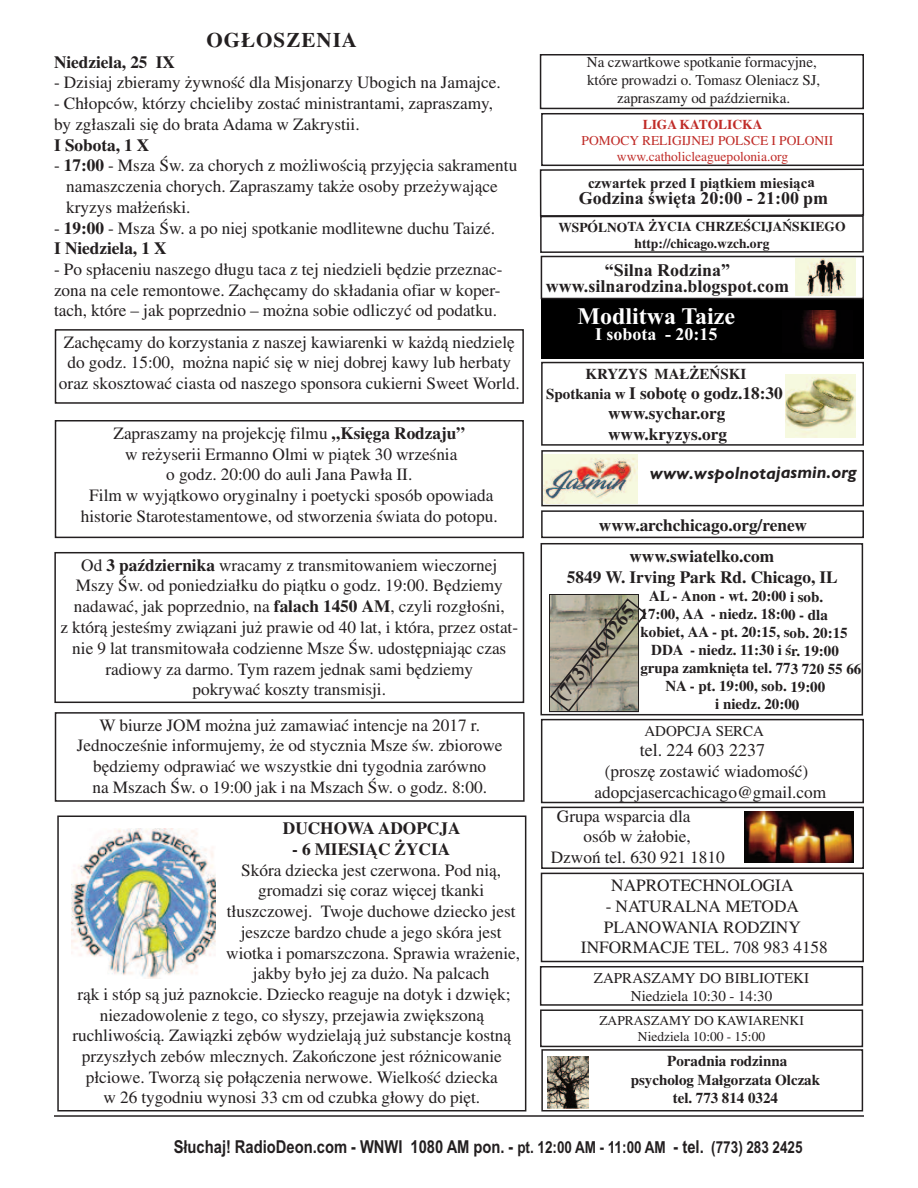
<style>
.page{position:relative;width:918px;height:1188px;background:#fff}
.page>*{position:absolute;margin:0;border:0;box-sizing:border-box;transform-origin:0 0}
.t1{font:700 23.7px "Times New Roman";color:#fff}
.t2{font:700 20.85px "Toronto";letter-spacing:.05em;color:#231f20}
.t3{font:700 19.35px "Times New Roman";color:#231f20}
.t4{font:18px "Toronto";color:#231f20}
.t5{font:700 17.85px "Arial Narrow";color:#231f20}
.t6{font:700 17.85px/16.5px "Times New Roman";color:#231f20;text-align:center}
.t7{font:italic 700 17.85px "Gill Sans";letter-spacing:-.01em;color:#231f20}
.t8{font:700 17.85px "Times New Roman";color:#fff}
.t9{font:17.25px/20.7px "Toronto";color:#231f20;text-align:center}
.t10{font:700 17.25px/20.7px "Toronto";color:#231f20;text-align:center}
.t11{font:700 15px/18.9px "Toronto";color:#231f20;text-align:center}
.t12{font:15px/18px "Toronto";color:#231f20;text-align:center}
.t13{font:700 14.85px "Times New Roman";color:#231f20}
.t14{font:13.5px/16.2px "Toronto";color:#c02c28}
.t15{font:700 13.5px/16.4px "Toronto";color:#231f20;text-align:center}
.t16{font:13.5px/16.2px "Toronto";color:#231f20;text-align:center}
.t17{font:700 13.5px "Toronto";color:#c02c28}
.s1{font-weight:700}
.s2{font-size:15px}
.s3{font-size:16.5px}
</style>
<div class="page">
<hr style="left:54px;top:1115px;width:810px;height:2px;background:#231f20">
<div style="left:541px;top:113px;width:323px;height:53px;border:2px solid #231f20"></div>
<div style="left:541px;top:299px;width:323px;height:60px;background:#000"></div>
<img style="left:548px;top:1057px;width:40px;height:51px">
<div style="left:541px;top:510px;width:323px;height:28px;border:2px solid #231f20"></div>
<svg style="left:539px;top:168px;width:326px;height:85px"></svg>
<div style="left:541px;top:362px;width:323px;height:84px;border:2px solid #231f20"></div>
<img style="left:785px;top:375px;width:70px;height:62px">
<div style="left:541px;top:256px;width:323px;height:43px;border:2px solid #231f20"></div>
<div style="left:794px;top:259px;width:63px;height:37px;background:#f5f8de"></div>
<img style="left:807px;top:259px;width:38px;height:37px">
<img style="left:802px;top:310px;width:35px;height:39px">
<img style="left:544px;top:455px;width:94px;height:48px">
<div style="left:541px;top:450px;width:323px;height:56px;border:2px solid #231f20"></div>
<div style="left:540px;top:543px;width:323px;height:173px;border:2px solid #231f20"></div>
<svg style="left:549px;top:597px;width:98px;height:116px;background:#a6a292"></svg>
<div style="left:541px;top:807px;width:323px;height:62px;border:2px solid #231f20"></div>
<img style="left:745px;top:811px;width:108px;height:52px">
<div style="left:541px;top:1049px;width:322px;height:63px;border:2px solid #231f20"></div>
<div style="left:541px;top:719px;width:323px;height:84px;border:2px solid #231f20"></div>
<div style="left:540px;top:54px;width:324px;height:55px;border:2px solid #231f20"></div>
<div style="left:541px;top:873px;width:323px;height:89px;border:2px solid #231f20"></div>
<div style="left:54px;top:552px;width:470px;height:151px;border:2px solid #231f20"></div>
<div style="left:55px;top:329px;width:469px;height:75px;border:2px solid #231f20"></div>
<div style="left:57px;top:816px;width:469px;height:296px;border:2px solid #231f20"></div>
<div style="left:55px;top:712px;width:470px;height:90px;border:2px solid #231f20"></div>
<div style="left:540px;top:966px;width:323px;height:40px;border:2px solid #231f20"></div>
<div style="left:540px;top:1009px;width:323px;height:38px;border:2px solid #231f20"></div>
<img style="left:71px;top:828px;width:145px;height:151px">
<div style="left:55px;top:420px;width:469px;height:118px;border:2px solid #231f20"></div>
<p class="t2" style="left:206px;top:28px;width:152px">OG£OSZENIA</p>
<p class="t10" style="left:54px;top:51px;width:123px">Niedziela, 25 IX</p>
<p class="t9" style="left:54px;top:72px;width:448px">- Dzisiaj zbieramy żywność dla Misjonarzy Ubogich na Jamajce.</p>
<p class="t9" style="left:54px;top:93px;width:441px;text-align:left">- Chłopców, którzy chcieliby zostać ministrantami, zapraszamy, by zgłaszali się do brata Adama w Zakrystii.</p>
<p class="t10" style="left:54px;top:134px;width:97px">I Sobota, 1 X</p>
<p class="t9" style="left:66px;top:155px;width:453px;text-align:left;text-indent:-12px">- <span class="s1">17:00</span> - Msza Św. za chorych z możliwością przyjęcia sakramentu namaszczenia chorych. Zapraszamy także osoby przeżywające kryzys małżeński.</p>
<p class="t9" style="left:54px;top:217px;width:442px;text-align:left">- <span class="s1">19:00</span> - Msza Św. a po niej spotkanie modlitewne duchu Taizé.<br><span class="s1">I Niedziela, 1 X</span></p>
<p class="t9" style="left:54px;top:259px;width:450px;text-align:justify">- Po spłaceniu naszego długu taca z tej niedzieli będzie przeznac&shy;zona na cele remontowe. Zachęcamy do składania ofiar w koper&shy;tach, które – jak poprzednio – można sobie odliczyć od podatku.</p>
<p class="t9" style="left:59px;top:331px;width:462px">Zachęcamy do korzystania z naszej kawiarenki w każdą niedzielę do godz. 15:00, można napić się w niej dobrej kawy lub herbaty oraz skosztować ciasta od naszego sponsora cukierni Sweet World.</p>
<p class="t9" style="left:81px;top:423px;width:419px">Zapraszamy na projekcję filmu <span class="s1">„Księga Rodzaju”<br></span>w reżyserii Ermanno Olmi w piątek 30 września<br>o godz. 20:00 do auli Jana Pawła II.<br>Film w wyjątkowo oryginalny i poetycki sposób opowiada historie Starotestamentowe, od stworzenia świata do potopu.</p>
<p class="t9" style="left:60px;top:555px;width:459px">Od <span class="s1">3 października</span> wracamy z transmitowaniem wieczornej Mszy Św. od poniedziałku do piątku o godz. 19:00. Będziemy nadawać, jak poprzednio, na <span class="s1">falach 1450 AM</span>, czyli rozgłośni,<br>z którą jesteśmy związani już prawie od 40 lat, i która, przez ostat&shy;nie 9 lat transmitowała codzienne Msze Św. udostępniając czas radiowy za darmo. Tym razem jednak sami będziemy<br>pokrywać koszty transmisji.</p>
<p class="t9" style="left:77px;top:714px;width:427px">W biurze JOM można już zamawiać intencje na 2017 r.<br>Jednocześnie informujemy, że od stycznia Msze św. zbiorowe będziemy odprawiać we wszystkie dni tygodnia zarówno<br>na Mszach Św. o 19:00 jak i na Mszach Św. o godz. 8:00.</p>
<p class="t10" style="left:283px;top:818px;width:179px">DUCHOWA ADOPCJA</p>
<p class="t10" style="left:292px;top:839px;width:160px">- 6 MIESIĄC ŻYCIA</p>
<p class="t9" style="left:241px;top:860px;width:261px">Skóra dziecka jest czerwona. Pod nią,</p>
<p class="t9" style="left:258px;top:880px;width:227px">gromadzi się coraz więcej tkanki</p>
<p class="t9" style="left:227px;top:901px;width:290px">tłuszczowej. Twoje duchowe dziecko jest</p>
<p class="t9" style="left:241px;top:922px;width:262px">jeszcze bardzo chude a jego skóra jest</p>
<p class="t9" style="left:226px;top:942px;width:295px">wiotka i pomarszczona. Sprawia wrażenie,</p>
<p class="t9" style="left:253px;top:963px;width:238px">jakby było jej za dużo. Na palcach</p>
<p class="t9" style="left:77px;top:984px;width:435px">rąk i stóp są już paznokcie. Dziecko reaguje na dotyk i dzwięk;</p>
<p class="t9" style="left:100px;top:1004px;width:386px">niezadowolenie z tego, co słyszy, przejawia zwiększoną</p>
<p class="t9" style="left:73px;top:1025px;width:440px">ruchliwością. Zawiązki zębów wydzielają już substancje kostną</p>
<p class="t9" style="left:82px;top:1046px;width:422px">przyszłych zebów mlecznych. Zakończone jest różnicowanie</p>
<p class="t9" style="left:86px;top:1067px;width:414px">płciowe. Tworzą się połączenia nerwowe. Wielkość dziecka</p>
<p class="t9" style="left:104px;top:1087px;width:378px">w 26 tygodniu wynosi 33 cm od czubka głowy do pięt.</p>
<p class="t12" style="left:587px;top:53px;width:235px">Na czwartkowe spotkanie formacyjne, które prowadzi o. Tomasz Oleniacz SJ, zapraszamy od października.</p>
<p class="t17" style="left:643px;top:116px;width:121px">LIGA KATOLICKA</p>
<p class="t14" style="left:617px;top:132px;width:218px;text-indent:-35px">POMOCY RELIGIJNEJ POLSCE I POLONII www.catholicleaguepolonia.org</p>
<p class="t13" style="left:588px;top:174px;width:228px">czwartek przed I piątkiem miesiąca</p>
<p class="t6" style="left:579px;top:190px;width:251px">Godzina święta 20:00 - 21:00 pm</p>
<p class="t15" style="left:558px;top:219px;width:289px">WSPÓLNOTA ŻYCIA CHRZEŚCIJAŃSKIEGO http://chicago.wzch.org</p>
<p class="t6" style="left:546px;top:261px;width:245px">“Silna Rodzina” www.silnarodzina.blogspot.com</p>
<h1 class="t1" style="left:577px;top:302px;width:159px">Modlitwa Taize</h1>
<p class="t8" style="left:595px;top:324px;width:124px">I sobota - 20:15</p>
<p class="t11" style="left:585px;top:364px;width:162px">KRYZYS MAŁŻEŃSKI</p>
<p class="t10" style="left:546px;top:382px;width:238px"><span class="s2">Spotkania w</span> I sobotę o godz.18:30 www.sychar.org www.kryzys.org</p>
<p class="t7" style="left:650px;top:462px;width:208px">www.wspolnotajasmin.org</p>
<p class="t10" style="left:599px;top:514px;width:210px">www.archchicago.org/renew</p>
<p class="t10" style="left:567px;top:546px;width:272px">www.swiatelko.com<br>5849 W. Irving Park Rd. Chicago, IL</p>
<p class="t11" style="left:649px;top:587px;width:176px">AL - Anon - wt. 20:00 i sob.</p>
<p class="t11" style="left:641px;top:605px;width:189px">17:00, AA - niedz. 18:00 - dla</p>
<p class="t11" style="left:641px;top:623px;width:209px">kobiet, AA - pt. 20:15, sob. 20:15</p>
<p class="t11" style="left:651px;top:641px;width:189px">DDA - niedz. 11:30 i śr. 19:00</p>
<p class="t11" style="left:640px;top:659px;width:222px">grupa zamknięta tel. 773 720 55 66</p>
<p class="t11" style="left:665px;top:677px;width:161px">NA - pt. 19:00, sob. 19:00</p>
<p class="t11" style="left:715px;top:695px;width:86px">i niedz. 20:00</p>
<p class="t3" style="left:550px;top:691px;width:117px;rotate:-52deg">(773)706 0265</p>
<p class="t12" style="left:644px;top:722px;width:121px">ADOPCJA SERCA</p>
<p class="t4" style="left:640px;top:740px;width:127px">tel. 224 603 2237</p>
<p class="t9" style="left:594px;top:761px;width:233px">(proszę zostawić wiadomość) adopcjasercachicago@gmail.com</p>
<p class="t9" style="left:557px;top:805px;width:135px">Grupa wsparcia dla</p>
<p class="t9" style="left:584px;top:826px;width:109px">osób w żałobie,</p>
<p class="t9" style="left:551px;top:847px;width:175px">Dzwoń tel. 630 921 1810</p>
<p class="t9" style="left:611px;top:875px;width:184px">NAPROTECHNOLOGIA</p>
<p class="t9" style="left:581px;top:896px;width:248px">- NATURALNA METODA<br>PLANOWANIA RODZINY<br>INFORMACJE TEL. 708 983 4158</p>
<p class="t12" style="left:594px;top:969px;width:217px">ZAPRASZAMY DO BIBLIOTEKI<br>Niedziela 10:30 - 14:30</p>
<p class="t16" style="left:599px;top:1012px;width:206px">ZAPRASZAMY DO KAWIARENKI<br>Niedziela 10:00 - 15:00</p>
<p class="t11" style="left:631px;top:1051px;width:191px">Poradnia rodzinna<br>psycholog Małgorzata Olczak tel. 773 814 0324</p>
<p class="t5" style="left:174px;top:1137px;width:630px">Słuchaj! RadioDeon.com - WNWI 1080 AM pon. - <span class="s3">pt. 12:00 AM - 11:00 AM</span> - tel. <span class="s3">(773) 283 2425</span></p>
</div>
